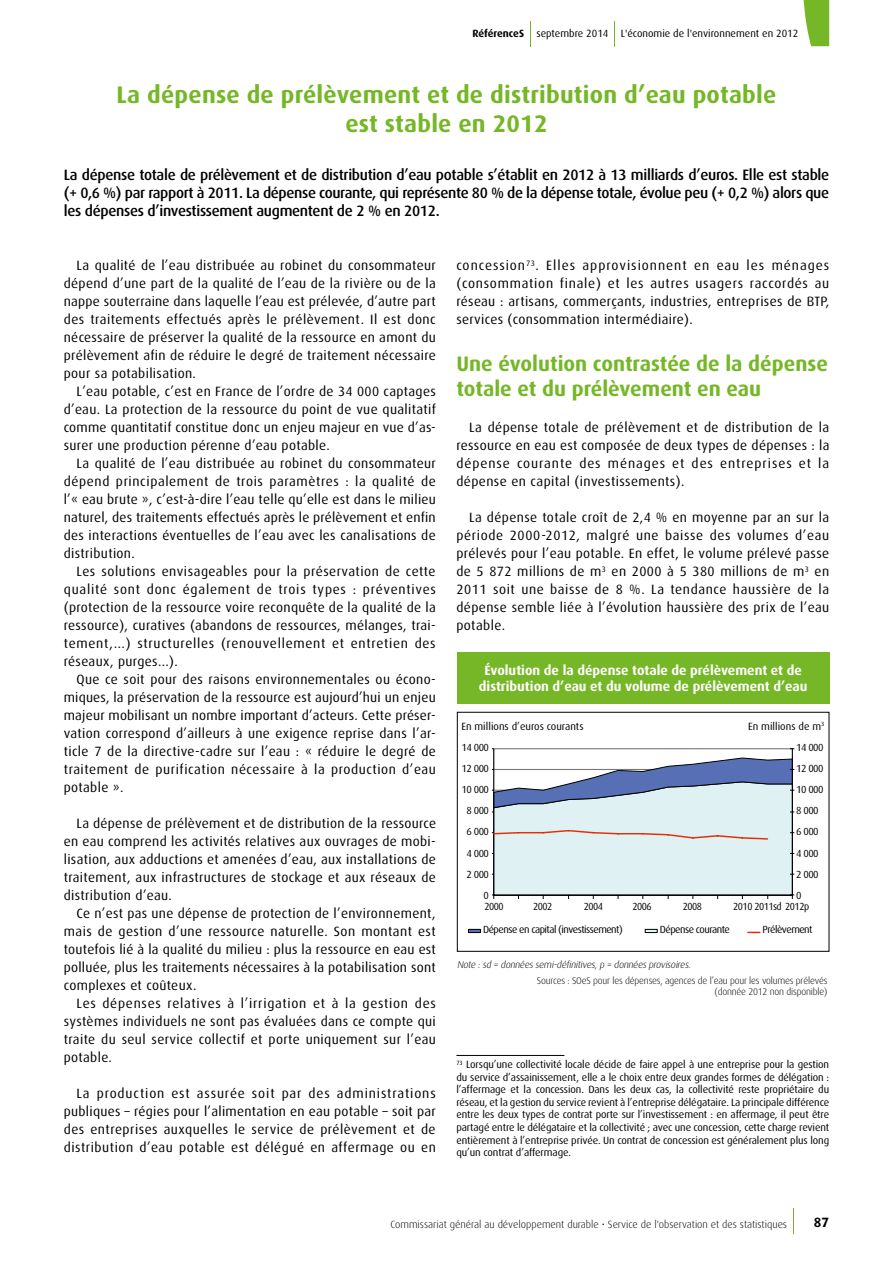
<style>
.page{position:relative;width:893px;height:1263px;background:#fff}
.page>*{position:absolute;margin:0;border:0;box-sizing:border-box;transform-origin:0 0}
.t1{font:700 24px/28.8px "Dax OT";letter-spacing:.01em;color:#75b726;text-align:center}
.t2{font:700 21px/25.2px "Dax OT";color:#75b726}
.t3{font:500 15px/18px "Dax OT";letter-spacing:-.02em;color:#000;text-align:justify}
.t4{font:13.5px/18px "Dax OT";letter-spacing:.025em;color:#000;text-align:justify}
.t5{font:700 13.5px/16.2px "Dax OT";color:#fff;text-align:center}
.t6{font:700 13.5px "Dax OT";color:#000}
.t7{font:10.5px/12.6px "Dax OT";color:#000;text-align:justify}
.t8{font:300 10.5px "Dax";color:#000}
.t9{font:10.35px "Dax OT";letter-spacing:-.05em;color:#000}
.t10{font:10.35px "Dax OT";letter-spacing:-.05em;color:#000;scale:.95 1}
.t11{font:300 9.75px/11.7px "Dax";letter-spacing:-.02em;color:#000;text-align:right}
.t12{font:italic 300 9.75px "Dax";color:#000}
.s1{font-weight:700}
</style>
<div class="page">
<svg style="left:803px;top:0;width:26px;height:46px"></svg>
<svg style="left:793px;top:1208px;width:1px;height:25px"></svg>
<hr style="left:456px;top:1055px;width:108px;height:1px;background:#000">
<hr style="left:792px;top:749px;width:1px;height:146px;background:#000">
<hr style="left:493px;top:749px;width:1px;height:146px;background:#000">
<svg style="left:492px;top:757px;width:302px;height:142px;background:#c8d6e0"></svg>
<div style="left:468px;top:929px;width:13px;height:4px;border:1px solid #000"></div>
<div style="left:645px;top:929px;width:13px;height:4px;border:1px solid #000"></div>
<svg style="left:748px;top:932px;width:12px;height:1px"></svg>
<div style="left:457px;top:652px;width:372px;height:51px;background:#75b726"></div>
<svg style="left:530px;top:21px;width:1px;height:25px"></svg>
<svg style="left:614px;top:21px;width:1px;height:25px"></svg>
<p class="t7" style="left:472px;top:27px;width:327px"><span class="s1">RéférenceS</span> septembre 2014 L'économie de l'environnement en 2012</p>
<h1 class="t1" style="left:117px;top:81px;width:661px">La dépense de prélèvement et de distribution d’eau potable est stable en 2012</h1>
<p class="t3" style="left:64px;top:166px;width:767px">La dépense totale de prélèvement et de distribution d’eau potable s’établit en 2012 à 13 milliards d’euros. Elle est stable (+ 0,6 %) par rapport à 2011. La dépense courante, qui représente 80 % de la dépense totale, évolue peu (+ 0,2 %) alors que les dépenses d’investissement augmentent de 2 % en 2012.</p>
<p class="t4" style="left:64px;top:256px;width:374px;text-indent:13px">La qualité de l’eau distribuée au robinet du consommateur dépend d’une part de la qualité de l’eau de la rivière ou de la nappe souterraine dans laquelle l’eau est prélevée, d’autre part des traitements effectués après le prélèvement. Il est donc nécessaire de préserver la qualité de la ressource en amont du prélèvement afin de réduire le degré de traitement nécessaire pour sa potabilisation.</p>
<p class="t4" style="left:64px;top:382px;width:374px;text-indent:13px">L’eau potable, c’est en France de l’ordre de 34 000 captages d’eau. La protection de la ressource du point de vue qualitatif comme quantitatif constitue donc un enjeu majeur en vue d’as&shy;surer une production pérenne d’eau potable.</p>
<p class="t4" style="left:64px;top:454px;width:374px;text-indent:13px">La qualité de l’eau distribuée au robinet du consommateur dépend principalement de trois paramètres : la qualité de l’« eau brute », c’est-à-dire l’eau telle qu’elle est dans le milieu naturel, des traitements effectués après le prélèvement et enfin des interactions éventuelles de l’eau avec les canalisations de distribution.</p>
<p class="t4" style="left:64px;top:562px;width:374px;text-indent:13px">Les solutions envisageables pour la préservation de cette qualité sont donc également de trois types : préventives (protection de la ressource voire reconquête de la qualité de la ressource), curatives (abandons de ressources, mélanges, trai&shy;tement,…) structurelles (renouvellement et entretien des réseaux, purges...).</p>
<p class="t4" style="left:64px;top:670px;width:374px;text-indent:13px">Que ce soit pour des raisons environnementales ou écono&shy;miques, la préservation de la ressource est aujourd’hui un enjeu majeur mobilisant un nombre important d’acteurs. Cette préser&shy;vation correspond d’ailleurs à une exigence reprise dans l’ar&shy;ticle 7 de la directive-cadre sur l’eau : « réduire le degré de traitement de purification nécessaire à la production d’eau potable ».</p>
<p class="t4" style="left:64px;top:814px;width:374px;text-indent:13px">La dépense de prélèvement et de distribution de la ressource en eau comprend les activités relatives aux ouvrages de mobi&shy;lisation, aux adductions et amenées d’eau, aux installations de traitement, aux infrastructures de stockage et aux réseaux de distribution d’eau.</p>
<p class="t4" style="left:64px;top:904px;width:374px;text-indent:13px">Ce n’est pas une dépense de protection de l’environnement, mais de gestion d’une ressource naturelle. Son montant est toutefois lié à la qualité du milieu : plus la ressource en eau est polluée, plus les traitements nécessaires à la potabilisation sont complexes et coûteux.</p>
<p class="t4" style="left:64px;top:994px;width:374px;text-indent:13px">Les dépenses relatives à l’irrigation et à la gestion des systèmes individuels ne sont pas évaluées dans ce compte qui traite du seul service collectif et porte uniquement sur l’eau potable.</p>
<p class="t4" style="left:64px;top:1084px;width:374px;text-indent:13px">La production est assurée soit par des administrations publiques – régies pour l’alimentation en eau potable – soit par des entreprises auxquelles le service de prélèvement et de distribution d’eau potable est délégué en affermage ou en</p>
<p class="t4" style="left:456px;top:256px;width:374px">concession<sup>73</sup>. Elles approvisionnent en eau les ménages (consommation finale) et les autres usagers raccordés au réseau : artisans, commerçants, industries, entreprises de BTP, services (consommation intermédiaire).</p>
<h2 class="t2" style="left:456px;top:351px;width:373px">Une évolution contrastée de la dépense totale et du prélèvement en eau</h2>
<p class="t4" style="left:456px;top:418px;width:374px;text-indent:13px">La dépense totale de prélèvement et de distribution de la ressource en eau est composée de deux types de dépenses : la dépense courante des ménages et des entreprises et la dépense en capital (investissements).</p>
<p class="t4" style="left:456px;top:508px;width:374px;text-indent:13px">La dépense totale croît de 2,4 % en moyenne par an sur la période 2000-2012, malgré une baisse des volumes d’eau prélevés pour l’eau potable. En effet, le volume prélevé passe de 5 872 millions de m<sup>3</sup> en 2000 à 5 380 millions de m<sup>3</sup> en 2011 soit une baisse de 8 %. La tendance haussière de la dépense semble liée à l’évolution haussière des prix de l’eau potable.</p>
<p class="t5" style="left:479px;top:662px;width:330px">Évolution de la dépense totale de prélèvement et de distribution d’eau et du volume de prélèvement d’eau</p>
<p class="t7" style="left:461px;top:720px;width:124px">En millions d’euros courants</p>
<p class="t7" style="left:748px;top:720px;width:78px">En millions de m<sup>3</sup></p>
<p class="t9" style="left:796px;top:741px;width:29px">14 000</p>
<p class="t9" style="left:462px;top:741px;width:29px">14 000</p>
<p class="t9" style="left:796px;top:762px;width:29px">12 000</p>
<p class="t9" style="left:462px;top:762px;width:29px">12 000</p>
<p class="t9" style="left:796px;top:784px;width:29px">10 000</p>
<p class="t9" style="left:462px;top:784px;width:29px">10 000</p>
<p class="t9" style="left:796px;top:805px;width:24px">8 000</p>
<p class="t9" style="left:466px;top:805px;width:24px">8 000</p>
<p class="t9" style="left:796px;top:826px;width:24px">6 000</p>
<p class="t9" style="left:466px;top:826px;width:24px">6 000</p>
<p class="t9" style="left:796px;top:847px;width:24px">4 000</p>
<p class="t9" style="left:466px;top:847px;width:24px">4 000</p>
<p class="t9" style="left:796px;top:868px;width:24px">2 000</p>
<p class="t9" style="left:466px;top:868px;width:24px">2 000</p>
<p class="t9" style="left:796px;top:890px;width:7px">0</p>
<p class="t9" style="left:484px;top:890px;width:7px">0</p>
<p class="t10" style="left:484px;top:901px;width:22px">2000</p>
<p class="t10" style="left:533px;top:901px;width:22px">2002</p>
<p class="t10" style="left:584px;top:901px;width:22px">2004</p>
<p class="t10" style="left:633px;top:901px;width:22px">2006</p>
<p class="t10" style="left:683px;top:901px;width:22px">2008</p>
<p class="t10" style="left:733px;top:901px;width:81px">2010 2011sd 2012p</p>
<p class="t9" style="left:483px;top:924px;width:141px">Dépense en capital (investissement)</p>
<p class="t9" style="left:660px;top:924px;width:72px">Dépense courante</p>
<p class="t9" style="left:763px;top:924px;width:51px">Prélèvement</p>
<p class="t12" style="left:457px;top:959px;width:237px">Note :sd = donnéessemi-définitives,p = donnéesprovisoires.</p>
<p class="t11" style="left:537px;top:974px;width:292px">Sources : SOeS pour les dépenses, agences de l’eau pour les volumes prélevés (donnée 2012 non disponible)</p>
<p class="t7" style="left:456px;top:1058px;width:374px"><sup>73</sup> Lorsqu’une collectivité locale décide de faire appel à une entreprise pour la gestion du service d’assainissement, elle a le choix entre deux grandes formes de délégation : l’affermage et la concession. Dans les deux cas, la collectivité reste propriétaire du réseau, et la gestion du service revient à l’entreprise délégataire. La principale différence entre les deux types de contrat porte sur l’investissement : en affermage, il peut être partagé entre le délégataire et la collectivité ; avec une concession, cette charge revient entièrement à l’entreprise privée. Un contrat de concession est généralement plus long qu’un contrat d’affermage.</p>
<p class="t8" style="left:390px;top:1218px;width:398px">Commissariat général au développement durable • Service de l'observation et des statistiques</p>
<p class="t6" style="left:814px;top:1215px;width:17px">87</p>
</div>
